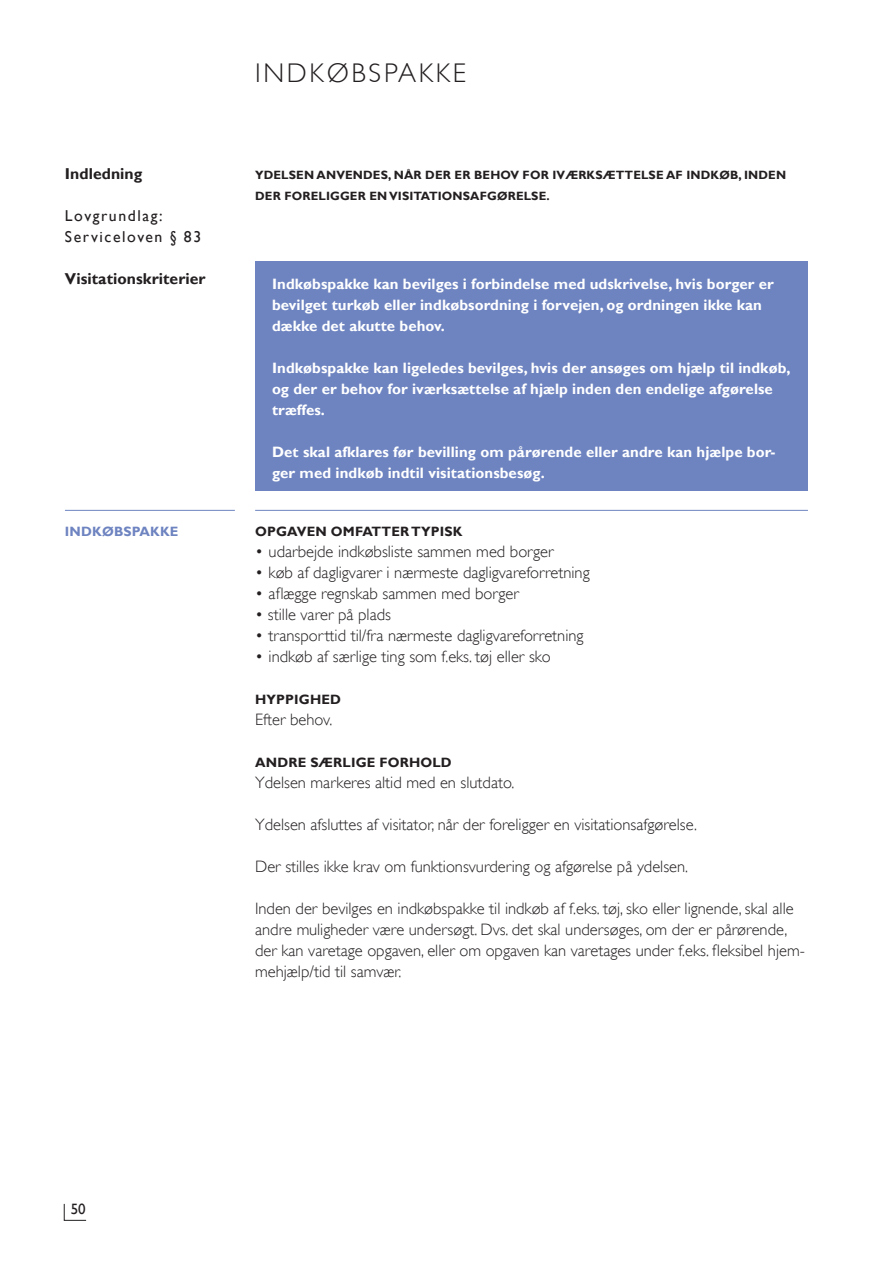
<style>
.page{position:relative;width:893px;height:1263px;background:#fff}
.page>*{position:absolute;margin:0;border:0;box-sizing:border-box;transform-origin:0 0}
.t1{font:300 27px "Gill Sans";letter-spacing:.1em;color:#231f20}
.t2{font:300 16.5px/21px "Gill Sans";color:#231f20}
.t3{font:700 15.75px "Gill Sans";letter-spacing:.005em;color:#231f20}
.t4{font:15.75px/21px "Gill Sans";letter-spacing:.1em;color:#231f20}
.t5{font:700 15px/21px "Gill Sans";letter-spacing:.005em;color:#fff}
.t6{font:15px "Gill Sans";color:#231f20}
.t7{font:700 13.5px "Gill Sans";letter-spacing:.01em;color:#231f20}
.t8{font:700 13.5px "Gill Sans";letter-spacing:.01em;color:#6e84c1}
.t9{font:700 12px/21px "Gill Sans";letter-spacing:.01em;color:#231f20}
</style>
<div class="page">
<svg style="left:64px;top:1203px;width:23px;height:18px"></svg>
<hr style="left:65px;top:510px;width:170px;height:1px;background:#6e84c1">
<hr style="left:255px;top:510px;width:553px;height:1px;background:#6e84c1">
<div style="left:255px;top:261px;width:553px;height:230px;background:#6e84c1"></div>
<p class="t3" style="left:65px;top:166px;width:79px">Indledning</p>
<p class="t4" style="left:65px;top:207px;width:138px">Lovgrundlag:<br>Serviceloven § 83</p>
<p class="t3" style="left:65px;top:271px;width:142px">Visitationskriterier</p>
<p class="t8" style="left:65px;top:525px;width:115px">INDKØBSPAKKE</p>
<h1 class="t1" style="left:255px;top:62px;width:212px">INDKØBSPAKKE</h1>
<p class="t9" style="left:255px;top:165px;width:532px">YDELSEN ANVENDES, NÅR DER ER BEHOV FOR IVÆRKSÆTTELSE AF INDKØB, INDEN<br>DER FORELIGGER EN VISITATIONSAFGØRELSE.</p>
<p class="t5" style="left:272px;top:274px;width:503px">Indkøbspakke kan bevilges i forbindelse med udskrivelse, hvis borger er bevilget turkøb eller indkøbsordning i forvejen, og ordningen ikke kan dække det akutte behov.</p>
<p class="t5" style="left:272px;top:358px;width:520px">Indkøbspakke kan ligeledes bevilges, hvis der ansøges om hjælp til indkøb, og der er behov for iværksættelse af hjælp inden den endelige afgørelse træffes.</p>
<p class="t5" style="left:272px;top:442px;width:505px">Det skal afklares før bevilling om pårørende eller andre kan hjælpe bor&shy;ger med indkøb indtil visitationsbesøg.</p>
<p class="t7" style="left:255px;top:525px;width:209px">OPGAVEN OMFATTER TYPISK</p>
<p class="t2" style="left:255px;top:541px;width:300px">• udarbejde indkøbsliste sammen med borger</p>
<p class="t2" style="left:255px;top:562px;width:336px">• køb af dagligvarer i nærmeste dagligvareforretning</p>
<p class="t2" style="left:255px;top:583px;width:265px">• aflægge regnskab sammen med borger</p>
<p class="t2" style="left:255px;top:604px;width:137px">• stille varer på plads</p>
<p class="t2" style="left:255px;top:625px;width:330px">• transporttid til/fra nærmeste dagligvareforretning</p>
<p class="t2" style="left:255px;top:646px;width:297px">• indkøb af særlige ting som f.eks. tøj eller sko</p>
<p class="t7" style="left:255px;top:693px;width:87px">HYPPIGHED</p>
<p class="t2" style="left:255px;top:710px;width:79px">Efter behov.</p>
<p class="t7" style="left:255px;top:756px;width:198px">ANDRE SÆRLIGE FORHOLD</p>
<p class="t2" style="left:255px;top:773px;width:261px">Ydelsen markeres altid med en slutdato.</p>
<p class="t2" style="left:255px;top:815px;width:443px">Ydelsen afsluttes af visitator, når der foreligger en visitationsafgørelse.</p>
<p class="t2" style="left:255px;top:857px;width:434px">Der stilles ikke krav om funktionsvurdering og afgørelse på ydelsen.</p>
<p class="t2" style="left:255px;top:899px;width:551px">Inden der bevilges en indkøbspakke til indkøb af f.eks. tøj, sko eller lignende, skal alle andre muligheder være undersøgt. Dvs. det skal undersøges, om der er pårørende, der kan varetage opgaven, eller om opgaven kan varetages under f.eks. fleksibel hjem&shy;mehjælp/tid til samvær.</p>
<p class="t6" style="left:71px;top:1202px;width:16px">50</p>
</div>
